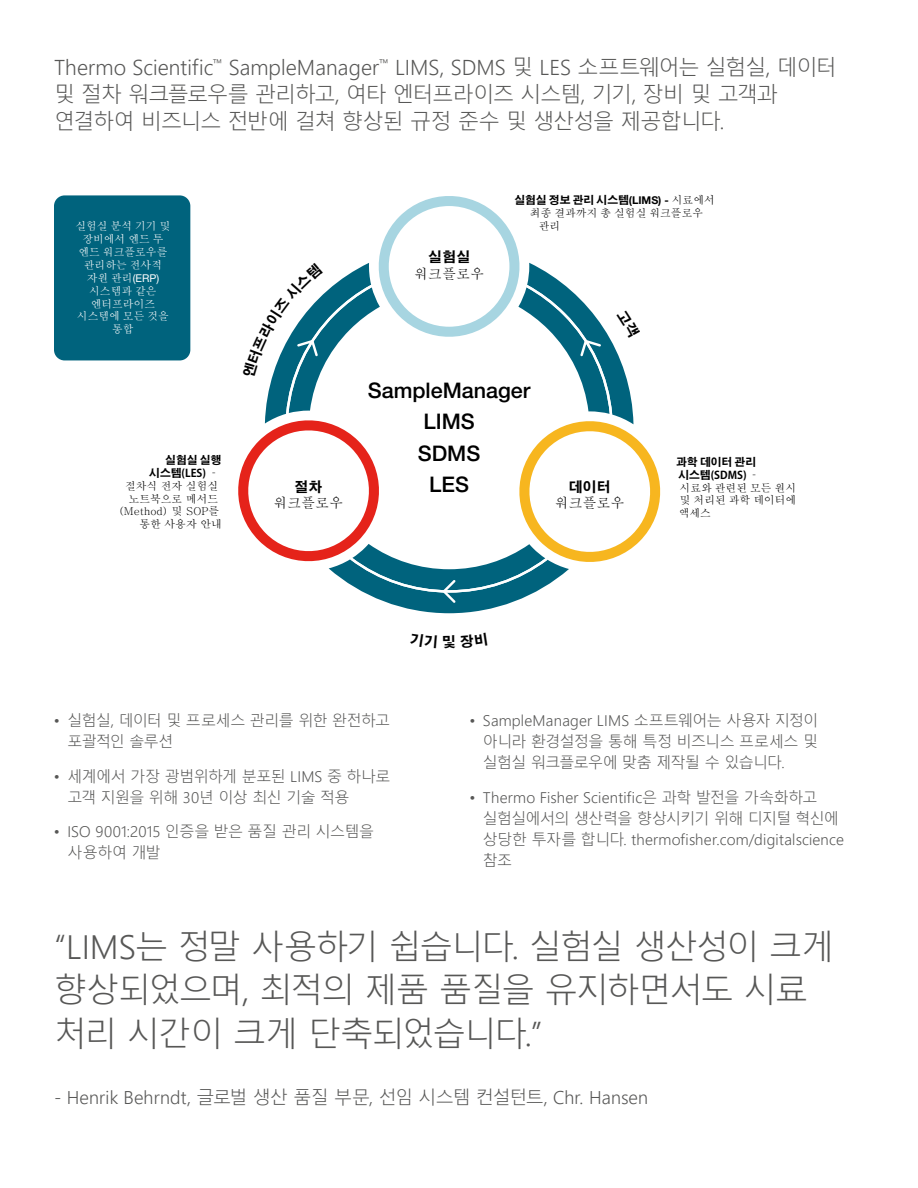
<style>
.page{position:relative;width:918px;height:1188px;background:#fff}
.page>*{position:absolute;margin:0;border:0;box-sizing:border-box;transform-origin:0 0}
.t1{font:300 33px/43.5px "Malgun Gothic";letter-spacing:-.055em;color:#575756}
.t2{font:500 21.45px/31.3px "Helvetica Neue LT Std";color:#000;text-align:center}
.t3{font:300 21px/27px "Malgun Gothic";letter-spacing:-.02em;color:#575756}
.t4{font:300 18px "Malgun Gothic";color:#575756}
.t5{font:300 15px/21px "Malgun Gothic";letter-spacing:-.025em;color:#575756}
.t6{font:300 15px/21px "Malgun Gothic";letter-spacing:.005em;color:#575756}
.t7{font:500 13.65px "Adobe Myungjo Std";letter-spacing:.025em;color:#000}
.t8{font:700 13.65px "Adobe Gothic Std";letter-spacing:.025em;color:#000}
.t9{font:500 10.8px/12.9px "Adobe Myungjo Std";color:#000;text-align:justify}
.t10{font:700 10.8px/12.9px "Adobe Gothic Std";color:#000;text-align:right}
.t11{font:500 10.8px/12.9px "Adobe Myungjo Std";color:#fff;text-align:center}
.t12{font:10.8px "Helvetica Neue LT Std";color:#fff}
.s1{font-family:"Adobe Myungjo Std";font-weight:500}
.s2{font-family:"Helvetica Neue LT Std"}
</style>
<div class="page">
<div style="left:54px;top:195px;width:136px;height:165px;background:#00637d;border-radius:11px"></div>
<svg style="left:238px;top:196px;width:423px;height:417px"></svg>
<h3 class="t3" style="left:54px;top:54px;width:784px">Thermo Scientific<sup>™</sup> SampleManager<sup>™</sup> LIMS, SDMS 및 LES 소프트웨어는 실험실, 데이터 및 절차 워크플로우를 관리하고, 여타 엔터프라이즈 시스템, 기기, 장비 및 고객과 연결하여 비즈니스 전반에 걸쳐 향상된 규정 준수 및 생산성을 제공합니다.</h3>
<p class="t11" style="left:75px;top:220px;width:97px">실험실 분석 기기 및 장비에서 엔드 투 엔드 워크플로우를 관리하는 전사적</p>
<p class="t12" style="left:87px;top:271px;width:74px"><span class="s1">자원 관리</span>(ERP)</p>
<p class="t11" style="left:77px;top:284px;width:94px">시스템과 같은 엔터프라이즈 시스템에 모든 것을 통합</p>
<p class="t10" style="left:149px;top:454px;width:74px">실험실 실행 시스템(LES) –</p>
<p class="t9" style="left:125px;top:479px;width:95px">절차식 전자 실험실</p>
<p class="t9" style="left:129px;top:492px;width:91px">노트북으로 메서드</p>
<p class="t9" style="left:119px;top:505px;width:102px">(Method) 및 SOP를</p>
<p class="t9" style="left:139px;top:518px;width:84px">통한 사용자 안내</p>
<p class="t8" style="left:428px;top:249px;width:43px">실험실</p>
<p class="t7" style="left:414px;top:267px;width:71px">워크플로우</p>
<p class="t10" style="left:514px;top:194px;width:202px">실험실 정보 관리 시스템<span class="s2">(LIMS) -</span> <span class="s1">시료에서</span></p>
<p class="t9" style="left:539px;top:207px;width:166px;text-indent:-9px">최종 결과까지 총 실험실 워크플로우 관리</p>
<p class="t8" style="left:295px;top:478px;width:29px">절차</p>
<p class="t7" style="left:274px;top:496px;width:71px">워크플로우</p>
<h2 class="t2" style="left:368px;top:375px;width:164px">SampleManager<br>LIMS<br>SDMS<br>LES</h2>
<p class="t8" style="left:569px;top:478px;width:43px">데이터</p>
<p class="t7" style="left:555px;top:496px;width:71px">워크플로우</p>
<p class="t10" style="left:676px;top:456px;width:85px;text-align:left">과학 데이터 관리 시스템(SDMS) –</p>
<p class="t9" style="left:679px;top:481px;width:119px">시료와 관련된 모든 원시 및 처리된 과학 데이터에 액세스</p>
<p class="t5" style="left:67px;top:710px;width:324px;text-indent:-14px">• 실험실, 데이터 및 프로세스 관리를 위한 완전하고 포괄적인 솔루션</p>
<p class="t5" style="left:67px;top:766px;width:325px;text-indent:-14px">• 세계에서 가장 광범위하게 분포된 LIMS 중 하나로 고객 지원을 위해 30년 이상 최신 기술 적용</p>
<p class="t5" style="left:67px;top:821px;width:308px;text-indent:-14px">• ISO 9001:2015 인증을 받은 품질 관리 시스템을 사용하여 개발</p>
<p class="t5" style="left:483px;top:710px;width:337px;text-align:justify;text-indent:-14px">• SampleManager LIMS 소프트웨어는 사용자 지정이 아니라 환경설정을 통해 특정 비즈니스 프로세스 및 실험실 워크플로우에 맞춤 제작될 수 있습니다.</p>
<p class="t6" style="left:483px;top:787px;width:363px;text-indent:-14px">• Thermo Fisher Scientific은 과학 발전을 가속화하고 실험실에서의 생산력을 향상시키기 위해 디지털 혁신에 상당한 투자를 합니다. thermofisher.com/digitalscience 참조</p>
<h1 class="t1" style="left:54px;top:926px;width:782px">“LIMS는 정말 사용하기 쉽습니다. 실험실 생산성이 크게 향상되었으며, 최적의 제품 품질을 유지하면서도 시료 처리 시간이 크게 단축되었습니다.”</h1>
<p class="t4" style="left:54px;top:1087px;width:596px">- Henrik Behrndt, 글로벌 생산 품질 부문, 선임 시스템 컨설턴트, Chr. Hansen</p>
</div>
